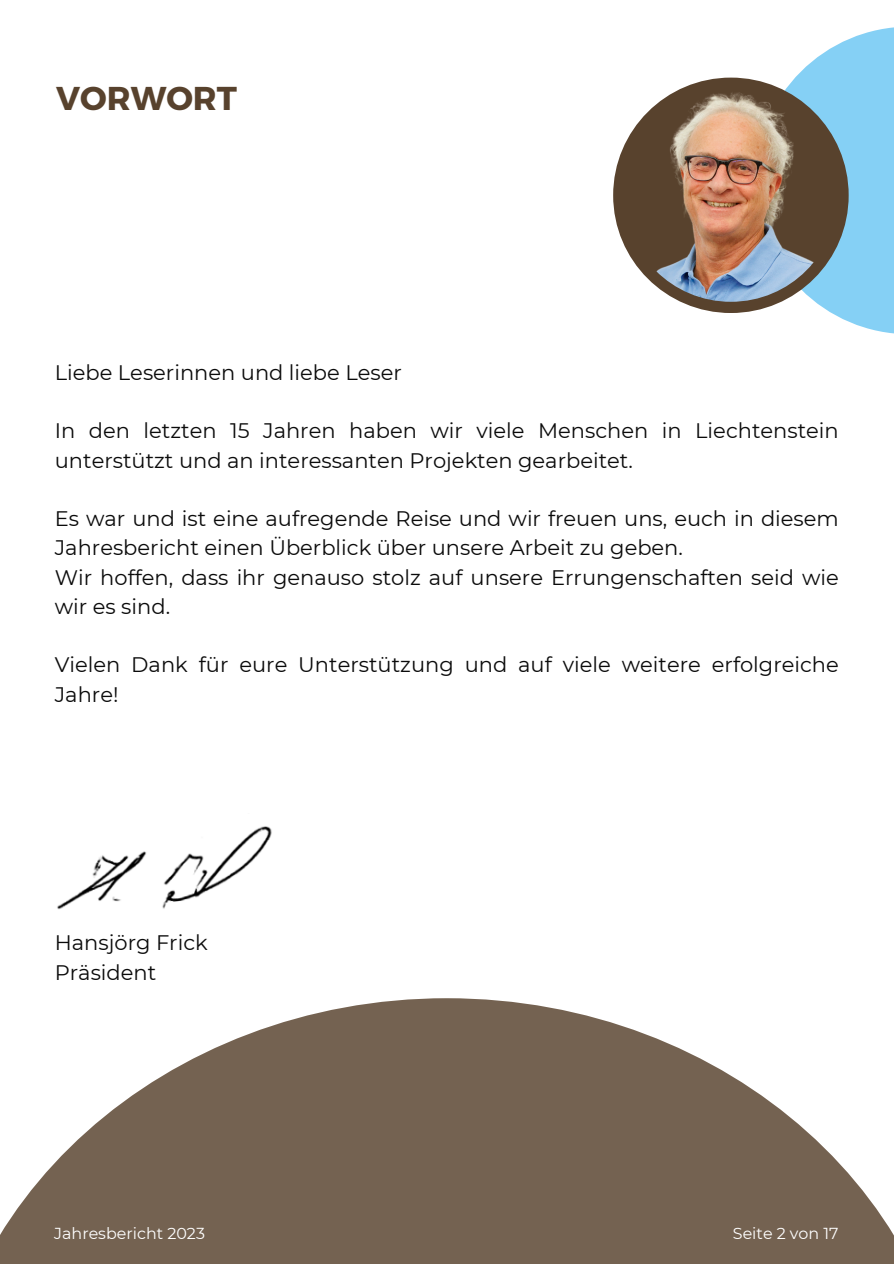
<style>
.page{position:relative;width:894px;height:1264px;background:#fff}
.page>*{position:absolute;margin:0;border:0;box-sizing:border-box;transform-origin:0 0}
.t1{font:700 33px "Montserrat";color:#58422d}
.t2{font:21px/29.2px "Montserrat";color:#0b0b0b}
.t3{font:15.9px "Montserrat";color:#fff}
</style>
<div class="page">
<svg style="left:0;top:998px;width:893px;height:265px;fill:#746251"></svg>
<svg style="left:755px;top:27px;width:138px;height:307px;fill:#85d0f5"></svg>
<div style="left:613px;top:78px;width:235px;height:235px;background:#58422d;border-radius:50%"></div>
<img style="left:624px;top:89px;width:213px;height:213px;border-radius:50%">
<img style="left:57px;top:826px;width:215px;height:84px">
<h1 class="t1" style="left:56px;top:77px;width:182px">VORWORT</h1>
<p class="t2" style="left:55px;top:357px;width:348px">Liebe Leserinnen und liebe Leser</p>
<p class="t2" style="left:55px;top:416px;width:785px">In den letzten 15 Jahren haben wir viele Menschen in Liechtenstein unterstützt und an interessanten Projekten gearbeitet.</p>
<p class="t2" style="left:55px;top:504px;width:785px">Es war und ist eine aufregende Reise und wir freuen uns, euch in diesem Jahresbericht einen Überblick über unsere Arbeit zu geben.<br>Wir hoffen, dass ihr genauso stolz auf unsere Errungenschaften seid wie wir es sind.</p>
<p class="t2" style="left:55px;top:650px;width:785px">Vielen Dank für eure Unterstützung und auf viele weitere erfolgreiche<br>Jahre!</p>
<p class="t2" style="left:55px;top:928px;width:154px">Hansjörg Frick<br>Präsident</p>
<p class="t3" style="left:54px;top:1223px;width:152px">Jahresbericht 2023</p>
<p class="t3" style="left:732px;top:1223px;width:107px">Seite 2 von 17</p>
</div>
